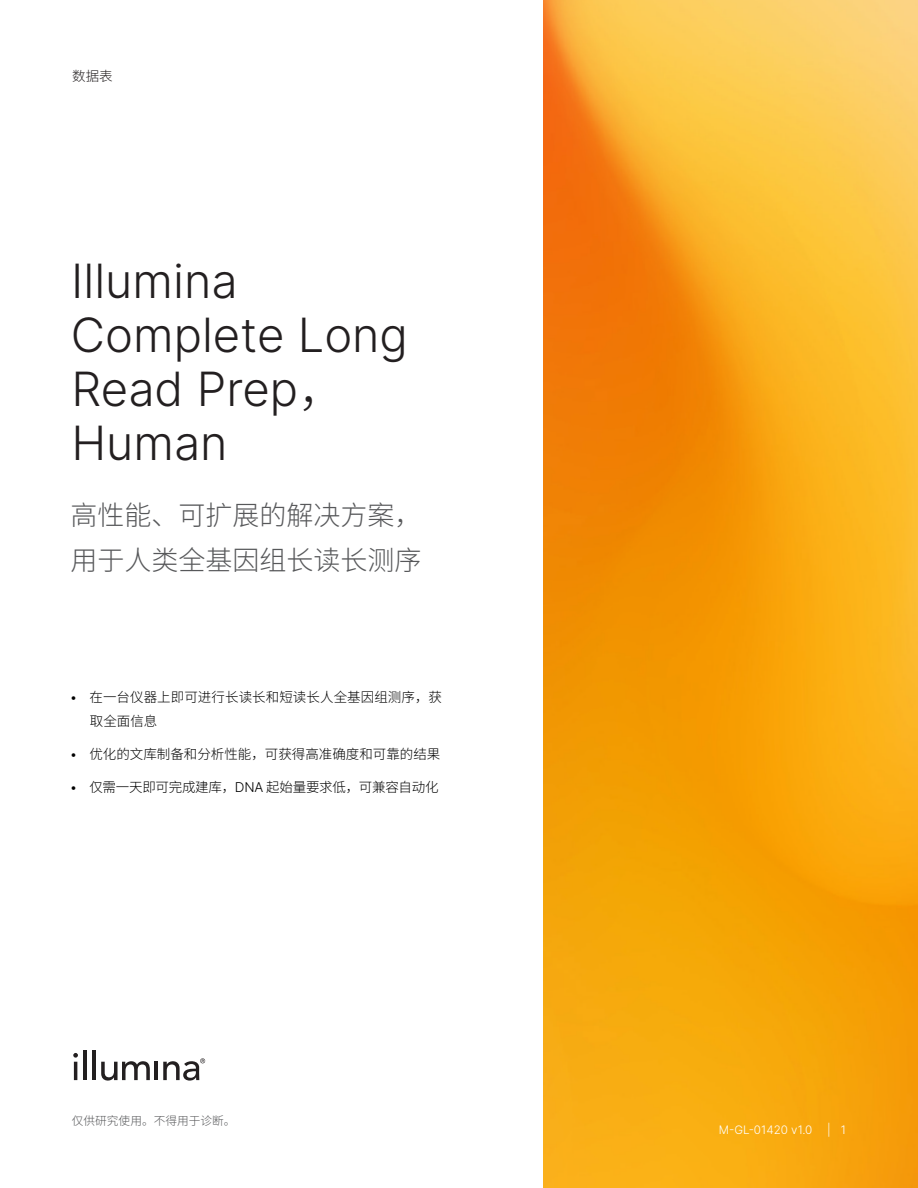
<style>
.page{position:relative;width:918px;height:1188px;background:#fff}
.page>*{position:absolute;margin:0;border:0;box-sizing:border-box;transform-origin:0 0}
.Title{font:300 47.25px/54px "Inter";color:#231f20}
.Subtitle{font:300 27px/45px "Noto Sans CJ Ksc";color:#57585a}
.t1{font:300 13.5px/24px "Noto Sans CJ Ksc";color:#000}
.t2{font:300 13.5px "Noto Sans CJ Ksc";letter-spacing:-.02em;color:#000}
.zz_Document_Type___S{font:300 13.5px "Noto Sans CJ Ksc";color:#231f20}
.zz_Pub_Number{font:300 11.7px "Inter";color:#fff}
.zz_For_Research_Only{font:300 11.7px "Noto Sans CJ Ksc";color:#57585a}
.s1{font-family:"Noto Sans CJ Ksc"}
.s2{font-family:"Inter"}
</style>
<div class="page">
<img style="left:543px;top:0;width:375px;height:1188px">
<hr style="left:74px;top:1062px;width:3px;height:18px;background:#231f20">
<hr style="left:83px;top:1051px;width:4px;height:29px;background:#231f20">
<hr style="left:93px;top:1051px;width:3px;height:29px;background:#231f20">
<svg style="left:101px;top:1061px;width:49px;height:20px"></svg>
<hr style="left:155px;top:1062px;width:3px;height:18px;background:#231f20">
<svg style="left:73px;top:1053px;width:5px;height:5px"></svg>
<svg style="left:163px;top:1058px;width:42px;height:23px"></svg>
<p class="zz_Document_Type___S" style="left:72px;top:68px;width:42px">数据表</p>
<p class="Title" style="left:71px;top:253px;width:339px">Illumina<br>Complete Long<br>Read Prep<span class="s1">，<br></span>Human</p>
<p class="Subtitle" style="left:71px;top:494px;width:353px">高性能、可扩展的解决方案，用于人类全基因组长读长测序</p>
<p class="t1" style="left:90px;top:685px;width:354px;text-indent:-20px"><span class="s2">•</span> 在一台仪器上即可进行长读长和短读长人全基因组测序，获取全面信息</p>
<p class="t1" style="left:70px;top:742px;width:372px"><span class="s2">•</span> 优化的文库制备和分析性能，可获得高准确度和可靠的结果</p>
<p class="t2" style="left:70px;top:779px;width:370px"><span class="s2">•</span> 仅需一天即可完成建库，<span class="s2">DNA</span> 起始量要求低，可兼容自动化</p>
<p class="zz_For_Research_Only" style="left:72px;top:1114px;width:165px">仅供研究使用。不得用于诊断。</p>
<p class="zz_Pub_Number" style="left:719px;top:1122px;width:95px">M-GL-01420 v1.0</p>
<p class="zz_Pub_Number" style="left:827px;top:1121px;width:20px">| 1</p>
</div>
